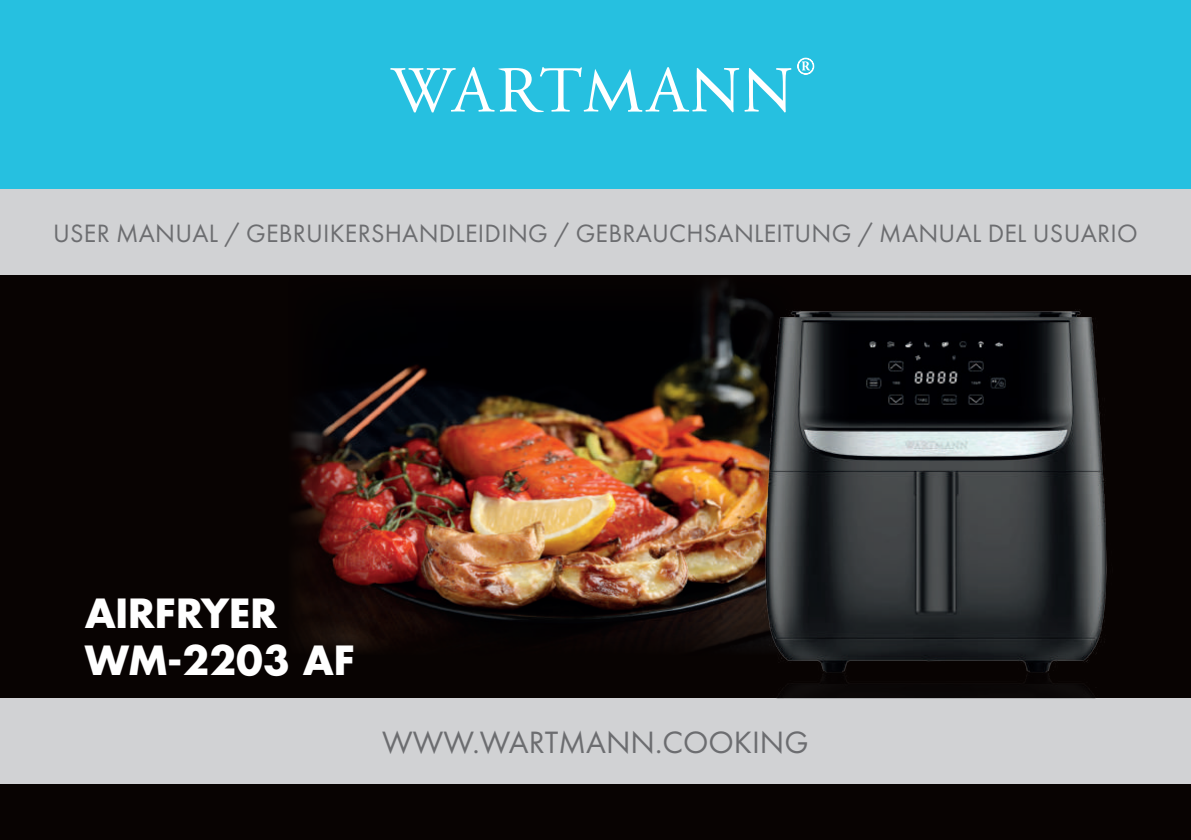
<style>
.page{position:relative;width:1191px;height:840px;background:#fff}
.page>*{position:absolute;margin:0;border:0;box-sizing:border-box;transform-origin:0 0}
.t1{font:700 39px/47px "Futura Std";color:#fff}
.t2{font:32px "Futura PT";color:#6c6d70}
.t3{font:26px "Futura PT";letter-spacing:.01em;color:#6c6d70}
</style>
<div class="page">
<div style="left:0;top:60px;width:1191px;height:779px;background:#080302"></div>
<div style="left:0;top:697px;width:1191px;height:85px;background:#d1d2d4"></div>
<div style="left:0;top:0;width:1191px;height:189px;background:#26c0e0"></div>
<svg style="left:797px;top:58px;width:17px;height:17px"></svg>
<svg style="left:390px;top:67px;width:401px;height:45px"></svg>
<div style="left:0;top:189px;width:1191px;height:85px;background:#d1d2d4"></div>
<img style="left:292px;top:283px;width:429px;height:368px">
<img style="left:721px;top:280px;width:386px;height:417px">
<p class="t3" style="left:53px;top:217px;width:1086px">USER MANUAL / GEBRUIKERSHANDLEIDING / GEBRAUCHSANLEITUNG / MANUAL DEL USUARIO</p>
<h1 class="t1" style="left:85px;top:589px;width:271px">AIRFRYER<br>WM-2203 AF</h1>
<p class="t2" style="left:382px;top:722px;width:428px">WWW.WARTMANN.COOKING</p>
</div>
